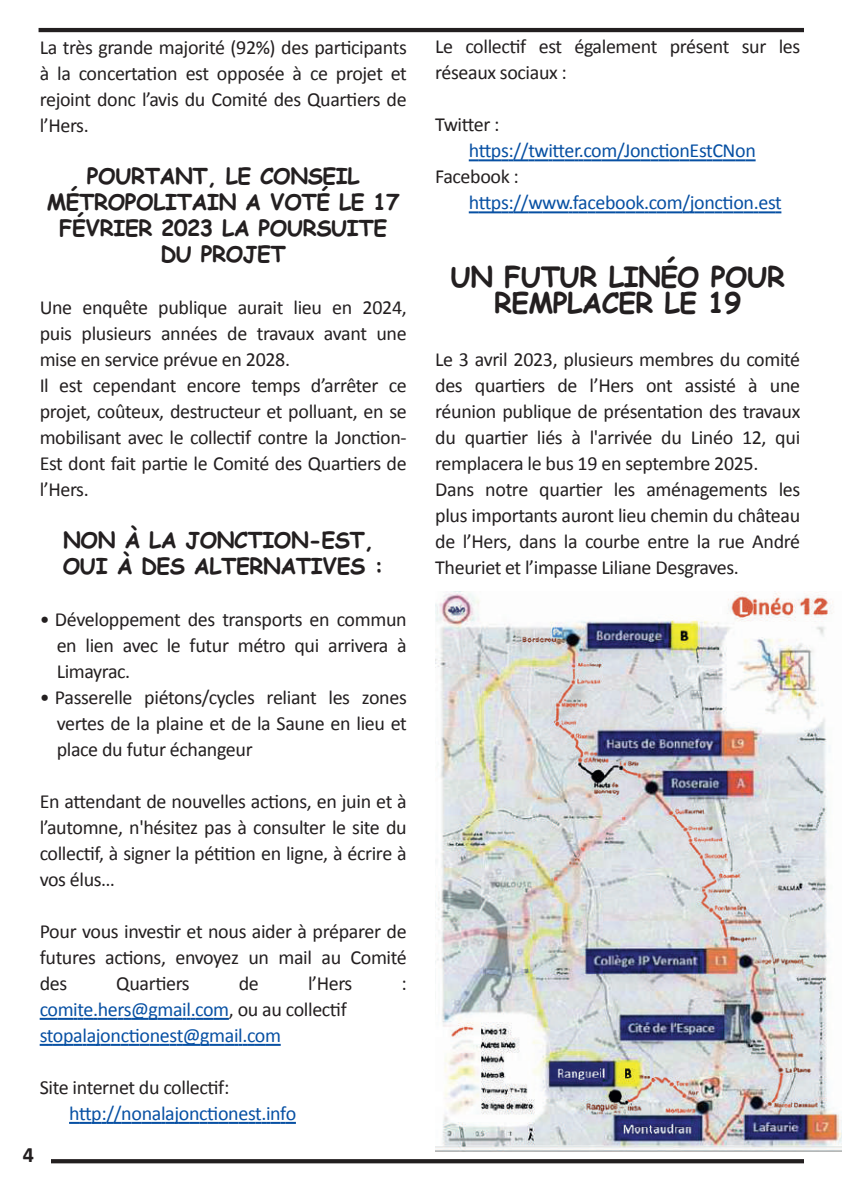
<style>
.page{position:relative;width:842px;height:1191px;background:#fff}
.page>*{position:absolute;margin:0;border:0;box-sizing:border-box;transform-origin:0 0}
.t1{font:700 28px/26px "Comic Sans MS";letter-spacing:-.02em;color:#231f20;text-align:center}
.t2{font:700 22px/26px "Comic Sans MS";letter-spacing:-.02em;color:#231f20;text-align:center}
.t3{font:700 22px "Calibri";color:#231f20}
.t4{font:20px/26px "Calibri";letter-spacing:-.02em;color:#231f20;text-align:justify}
.t5{font:20px/26px "Calibri";letter-spacing:-.02em;color:#0750a3}
.s1{color:#231f20}
</style>
<div class="page">
<svg style="left:51px;top:1159px;width:753px;height:4px;background:#292526"></svg>
<hr style="left:39px;top:28px;width:765px;height:4px;background:#231f20">
<svg style="left:40px;top:1017px;width:189px;height:2px"></svg>
<svg style="left:40px;top:1043px;width:241px;height:2px"></svg>
<svg style="left:69px;top:1121px;width:227px;height:2px"></svg>
<svg style="left:469px;top:159px;width:287px;height:2px"></svg>
<svg style="left:469px;top:211px;width:312px;height:2px"></svg>
<img style="left:435px;top:591px;width:407px;height:560px">
<p class="t4" style="left:40px;top:36px;width:369px">La très grande majorité (92%) des participants à la concertation est opposée à ce projet et rejoint donc l’avis du Comité des Quartiers de l’Hers.</p>
<p class="t2" style="left:47px;top:162px;width:354px">POURTANT, LE CONSEIL<br>MÉTROPOLITAIN A VOTÉ LE 17<br>FÉVRIER 2023 LA POURSUITE<br>DU PROJET</p>
<p class="t4" style="left:40px;top:296px;width:369px;text-align:left">Une enquête publique aurait lieu en 2024, puis plusieurs années de travaux avant une mise en service prévue en 2028.<br>Il est cependant encore temps d’arrêter ce projet, coûteux, destructeur et polluant, en se mobilisant avec le collectif contre la Jonction‐ Est dont fait partie le Comité des Quartiers de l’Hers.</p>
<p class="t2" style="left:63px;top:526px;width:322px;text-align:left">NON À LA JONCTION-EST,<br>OUI À DES ALTERNATIVES :</p>
<p class="t4" style="left:57px;top:608px;width:352px;text-indent:-17px">• Développement des transports en commun en lien avec le futur métro qui arrivera à Limayrac.</p>
<p class="t4" style="left:57px;top:686px;width:352px;text-indent:-17px">• Passerelle piétons/cycles reliant les zones vertes de la plaine et de la Saune en lieu et place du futur échangeur</p>
<p class="t4" style="left:40px;top:790px;width:369px">En attendant de nouvelles actions, en juin et à l’automne, n'hésitez pas à consulter le site du collectif, à signer la pétition en ligne, à écrire à vos élus…</p>
<p class="t4" style="left:40px;top:920px;width:369px">Pour vous investir et nous aider à préparer de futures actions, envoyez un mail au Comité des</p>
<p class="t4" style="left:116px;top:972px;width:75px">Quartiers</p>
<p class="t4" style="left:239px;top:972px;width:22px">de</p>
<p class="t4" style="left:308px;top:972px;width:46px">l’Hers</p>
<p class="t4" style="left:401px;top:972px;width:7px">:</p>
<p class="t5" style="left:40px;top:998px;width:309px">comite.hers@gmail.com<span class="s1">, ou au collectif </span>stopalajonctionest@gmail.com</p>
<p class="t4" style="left:40px;top:1076px;width:191px">Site internet du collectif:</p>
<p class="t5" style="left:69px;top:1102px;width:229px">http://nonalajonctionest.info</p>
<p class="t3" style="left:23px;top:1145px;width:13px">4</p>
<p class="t4" style="left:435px;top:35px;width:367px">Le collectif est également présent sur les réseaux sociaux :</p>
<p class="t4" style="left:435px;top:113px;width:66px">Twitter :</p>
<p class="t5" style="left:469px;top:139px;width:289px">https://twitter.com/JonctionEstCNon</p>
<p class="t4" style="left:435px;top:165px;width:85px">Facebook :</p>
<p class="t5" style="left:469px;top:191px;width:315px">https://www.facebook.com/jonction.est</p>
<h1 class="t1" style="left:450px;top:263px;width:336px">UN FUTUR LINÉO POUR<br>REMPLACER LE 19</h1>
<p class="t4" style="left:435px;top:347px;width:367px;text-align:left">Le 3 avril 2023, plusieurs membres du comité des quartiers de l’Hers ont assisté à une réunion publique de présentation des travaux du quartier liés à l'arrivée du Linéo 12, qui remplacera le bus 19 en septembre 2025.<br>Dans notre quartier les aménagements les plus importants auront lieu chemin du château de l’Hers, dans la courbe entre la rue André Theuriet et l’impasse Liliane Desgraves.</p>
</div>
